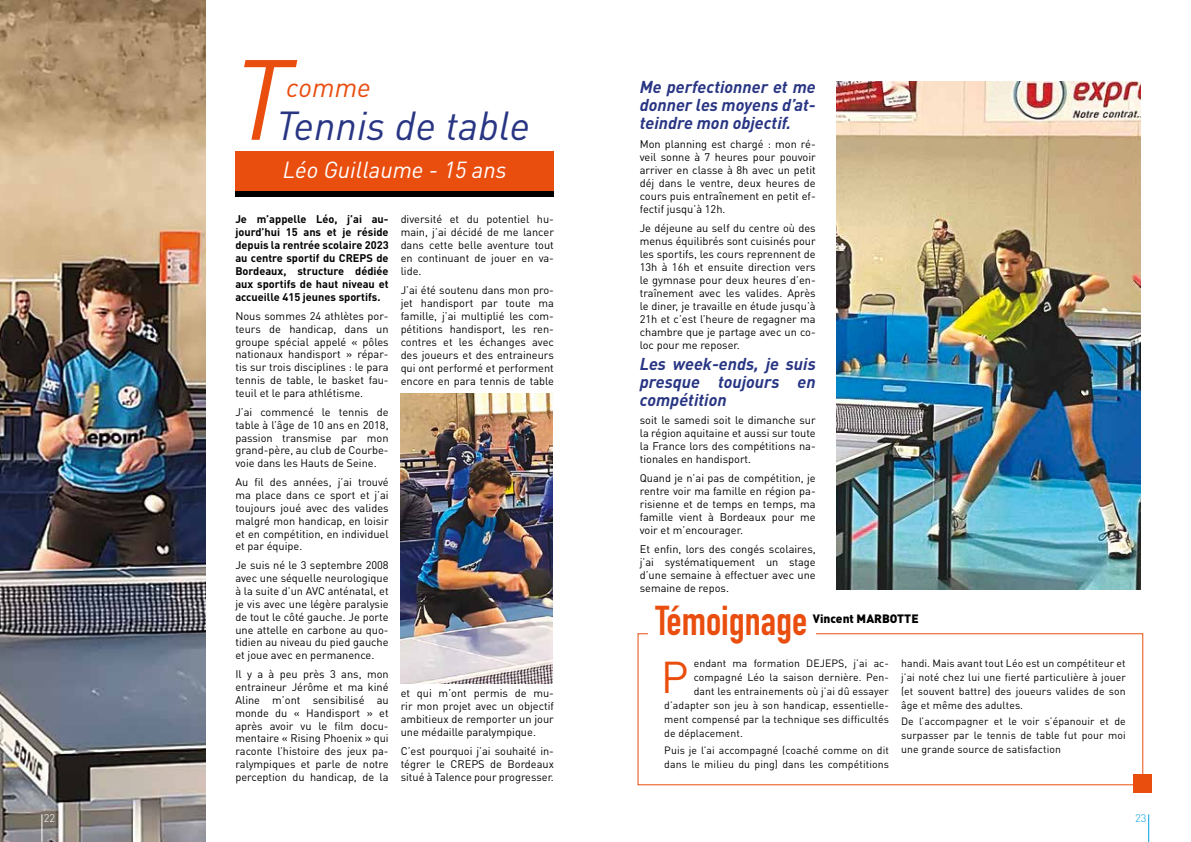
<style>
.page{position:relative;width:1191px;height:842px;background:#fff}
.page>*{position:absolute;margin:0;border:0;box-sizing:border-box;transform-origin:0 0}
.t1{font:italic 112px "DIN";color:#e94e0f}
.t2{font:44px "DIN Pro";color:#e94e0f}
.t3{font:700 41.1px "DIN Condensed";color:#e94e0f}
.t4{font:italic 40px "DIN";color:#283583}
.t5{font:italic 27px "DIN";color:#e94e0f}
.t6{font:italic 23px "DIN";color:#fff}
.t7{font:italic 700 17px/18px "DIN";color:#283583;text-align:justify}
.t8{font:900 12px "DIN Pro";color:#000}
.t9{font:11px/13px "DIN Pro";color:#000;text-align:justify}
.t10{font:700 11px/13px "DIN Pro";color:#000;text-align:justify}
.t11{font:300 11px "DIN Pro";color:#fff}
.t12{font:300 11px "DIN Pro";color:#009fe3}
.t13{font:10.5px/14px "DIN Pro";letter-spacing:.01em;color:#000;text-align:justify}
</style>
<div class="page">
<div style="left:235px;top:186px;width:319px;height:10px;background:#000"></div>
<div style="left:1132px;top:774px;width:19px;height:18px;background:#e94e0f"></div>
<div style="left:235px;top:152px;width:319px;height:39px;background:#e94e0f"></div>
<img style="left:0;top:0;width:206px;height:842px">
<img style="left:401px;top:394px;width:152px;height:289px">
<img style="left:836px;top:81px;width:304px;height:509px">
<svg style="left:1148px;top:814px;width:1px;height:28px"></svg>
<svg style="left:42px;top:814px;width:1px;height:28px"></svg>
<h1 class="t1" style="left:232px;top:30px;width:60px">T</h1>
<h3 class="t6" style="left:283px;top:155px;width:225px">Léo Guillaume - 15 ans</h3>
<h3 class="t5" style="left:286px;top:70px;width:86px">comme</h3>
<h3 class="t4" style="left:276px;top:100px;width:255px">Tennis de table</h3>
<p class="t10" style="left:235px;top:212px;width:155px">Je m’appelle Léo, j’ai au&shy;jourd’hui 15 ans et je réside depuis la rentrée scolaire 2023 au centre sportif du CREPS de Bordeaux, structure dédiée aux sportifs de haut niveau et accueille 415 jeunes sportifs.</p>
<p class="t9" style="left:235px;top:309px;width:155px">Nous sommes 24 athlètes por&shy;teurs de handicap, dans un groupe spécial appelé « pôles nationaux handisport » répar&shy;tis sur trois disciplines : le para tennis de table, le basket fau&shy;teuil et le para athlétisme.</p>
<p class="t9" style="left:235px;top:405px;width:155px">J’ai commencé le tennis de table à l’âge de 10 ans en 2018, passion transmise par mon grand-père, au club de Courbe&shy;voie dans les Hauts de Seine.</p>
<p class="t9" style="left:235px;top:475px;width:155px">Au fil des années, j’ai trouvé ma place dans ce sport et j’ai toujours joué avec des valides malgré mon handicap, en loisir et en compétition, en individuel et par équipe.</p>
<p class="t9" style="left:235px;top:558px;width:155px">Je suis né le 3 septembre 2008 avec une séquelle neurologique à la suite d’un AVC anténatal, et je vis avec une légère paralysie de tout le côté gauche. Je porte une attelle en carbone au quo&shy;tidien au niveau du pied gauche et joue avec en permanence.</p>
<p class="t9" style="left:235px;top:667px;width:155px">Il y a à peu près 3 ans, mon entraineur Jérôme et ma kiné Aline m’ont sensibilisé au monde du « Handisport » et après avoir vu le film docu&shy;mentaire « Rising Phoenix » qui raconte l’histoire des jeux pa&shy;ralympiques et parle de notre perception du handicap, de la</p>
<p class="t9" style="left:401px;top:212px;width:155px">diversité et du potentiel hu&shy;main, j’ai décidé de me lancer dans cette belle aventure tout en continuant de jouer en va&shy;lide.</p>
<p class="t9" style="left:401px;top:283px;width:155px">J’ai été soutenu dans mon pro&shy;jet handisport par toute ma famille, j’ai multiplié les com&shy;pétitions handisport, les ren&shy;contres et les échanges avec des joueurs et des entraineurs qui ont performé et performent encore en para tennis de table</p>
<p class="t9" style="left:401px;top:686px;width:155px">et qui m’ont permis de mu&shy;rir mon projet avec un objectif ambitieux de remporter un jour une médaille paralympique.</p>
<p class="t9" style="left:401px;top:744px;width:155px">C’est pourquoi j’ai souhaité in&shy;tégrer le CREPS de Bordeaux situé à Talence pour progresser.</p>
<h3 class="t7" style="left:640px;top:78px;width:177px">Me perfectionner et me donner les moyens d’at&shy;teindre mon objectif.</h3>
<p class="t9" style="left:640px;top:137px;width:177px">Mon planning est chargé : mon ré&shy;veil sonne à 7 heures pour pouvoir arriver en classe à 8h avec un petit déj dans le ventre, deux heures de cours puis entraînement en petit ef&shy;fectif jusqu’à 12h.</p>
<p class="t9" style="left:640px;top:221px;width:177px">Je déjeune au self du centre où des menus équilibrés sont cuisinés pour les sportifs, les cours reprennent de 13h à 16h et ensuite direction vers le gymnase pour deux heures d’en&shy;traînement avec les valides. Après le diner, je travaille en étude jusqu’à 21h et c’est l’heure de regagner ma chambre que je partage avec un co&shy;loc pour me reposer.</p>
<h3 class="t7" style="left:640px;top:354px;width:177px">Les week-ends, je suis presque toujours en compétition</h3>
<p class="t9" style="left:640px;top:413px;width:177px">soit le samedi soit le dimanche sur la région aquitaine et aussi sur toute la France lors des compétitions na&shy;tionales en handisport.</p>
<p class="t9" style="left:640px;top:471px;width:177px">Quand je n’ai pas de compétition, je rentre voir ma famille en région pa&shy;risienne et de temps en temps, ma famille vient à Bordeaux pour me voir et m’encourager.</p>
<p class="t9" style="left:640px;top:542px;width:177px">Et enfin, lors des congés scolaires, j’ai systématiquement un stage d’une semaine à effectuer avec une semaine de repos.</p>
<h3 class="t3" style="left:655px;top:593px;width:153px">Témoignage</h3>
<p class="t8" style="left:813px;top:611px;width:107px">Vincent MARBOTTE</p>
<p class="t13" style="left:693px;top:655px;width:197px">endant ma formation DEJEPS, j’ai ac-</p>
<p class="t13" style="left:693px;top:669px;width:197px">compagné Léo la saison dernière. Pen-</p>
<p class="t13" style="left:693px;top:683px;width:197px">dant les entrainements où j’ai dû essayer</p>
<p class="t13" style="left:664px;top:697px;width:226px">d’adapter son jeu à son handicap, essentielle-</p>
<p class="t13" style="left:664px;top:711px;width:226px">ment compensé par la technique ses difficultés</p>
<p class="t13" style="left:664px;top:725px;width:80px">de déplacement.</p>
<p class="t13" style="left:664px;top:742px;width:226px">Puis je l’ai accompagné (coaché comme on dit dans le milieu du ping) dans les compétitions</p>
<h2 class="t2" style="left:660px;top:647px;width:29px">P</h2>
<p class="t13" style="left:901px;top:655px;width:226px">handi. Mais avant tout Léo est un compétiteur et j’ai noté chez lui une fierté particulière à jouer (et souvent battre) des joueurs valides de son âge et même des adultes.</p>
<p class="t13" style="left:901px;top:714px;width:226px">De l’accompagner et le voir s’épanouir et de surpasser par le tennis de table fut pour moi une grande source de satisfaction</p>
<p class="t11" style="left:44px;top:810px;width:13px">22</p>
<p class="t12" style="left:1135px;top:810px;width:13px">23</p>
</div>
